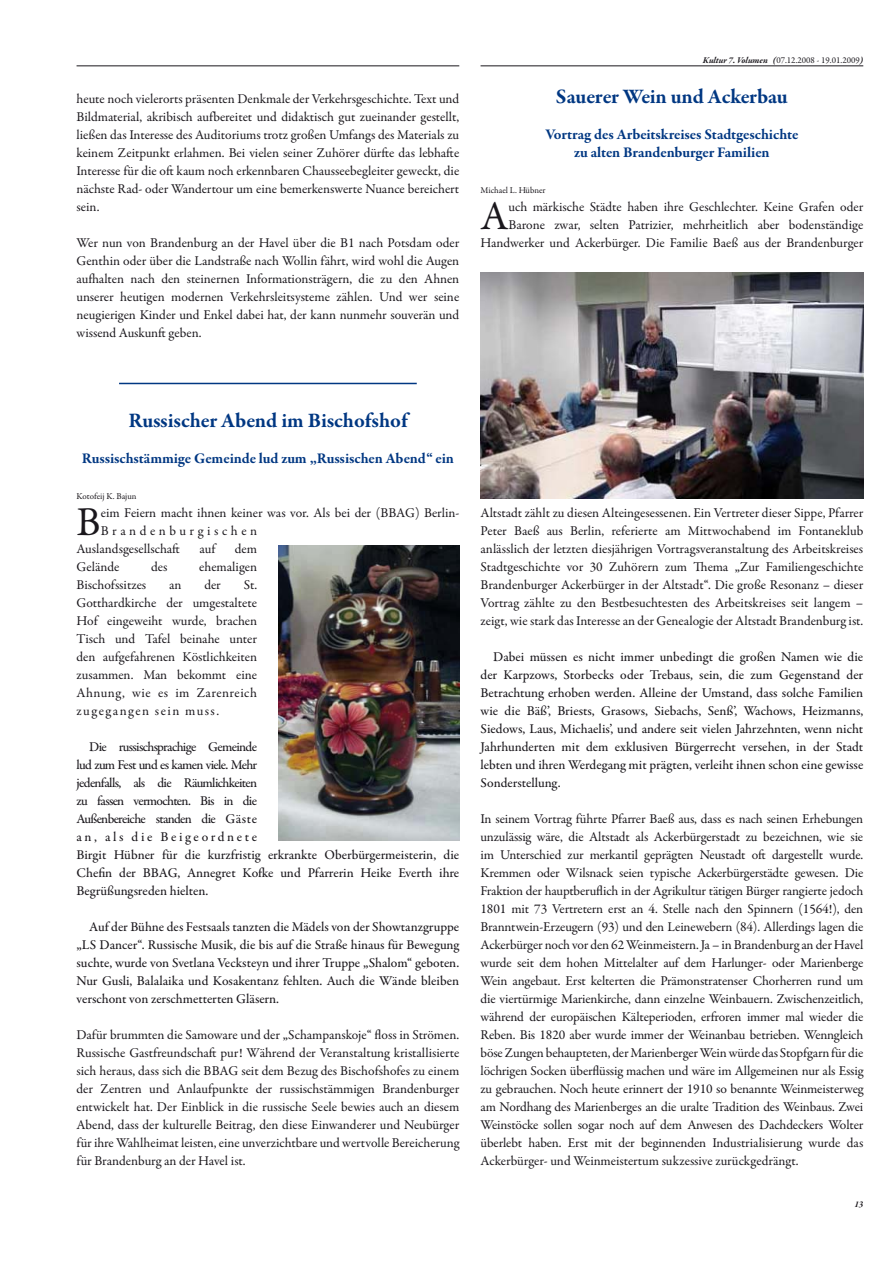
<style>
.page{position:relative;width:893px;height:1263px;background:#fff}
.page>*{position:absolute;margin:0;border:0;box-sizing:border-box;transform-origin:0 0}
.t1{font:41.25px "Garamond Premr Pro";color:#1a171c}
.t2{font:700 21px "Garamond Premr Pro";letter-spacing:-.01em;color:#003782}
.t3{font:700 15px/18px "Garamond Premr Pro";letter-spacing:-.005em;color:#003782;text-align:center}
.t4{font:13.5px/18px "Garamond Premr Pro";color:#1a171c;text-align:justify}
.t5{font:500 13.5px/18px "Garamond Premr Pro";letter-spacing:-.01em;color:#1a171c;text-align:justify}
.t6{font:13.5px "Garamond Premr Pro";letter-spacing:.265em;color:#1a171c}
.t7{font:9px "Garamond Premr Pro";color:#1a171c}
.t8{font:italic 700 9px "Garamond Premr Pro";color:#1a171c}
.s1{font-weight:700;font-style:italic}
</style>
<div class="page">
<hr style="left:77px;top:65px;width:382px;height:1px;background:#1a171c">
<hr style="left:480px;top:65px;width:383px;height:1px;background:#1a171c">
<hr style="left:119px;top:383px;width:298px;height:1px;background:#003782">
<img style="left:279px;top:546px;width:180px;height:295px">
<img style="left:480px;top:273px;width:383px;height:226px">
<p class="t4" style="left:77px;top:91px;width:384px">heute noch vielerorts präsenten Denkmale der Verkehrsgeschichte. Text und Bildmaterial, akribisch aufbereitet und didaktisch gut zueinander gestellt, ließen das Interesse des Auditoriums trotz großen Umfangs des Materials zu keinem Zeitpunkt erlahmen. Bei vielen seiner Zuhörer dürfte das lebhafte Interesse für die oft kaum noch erkennbaren Chausseebegleiter geweckt, die nächste Rad- oder Wandertour um eine bemerkenswerte Nuance bereichert sein.</p>
<p class="t4" style="left:77px;top:235px;width:384px">Wer nun von Brandenburg an der Havel über die B1 nach Potsdam oder Genthin oder über die Landstraße nach Wollin fährt, wird wohl die Augen aufhalten nach den steinernen Informationsträgern, die zu den Ahnen unserer heutigen modernen Verkehrsleitsysteme zählen. Und wer seine neugierigen Kinder und Enkel dabei hat, der kann nunmehr souverän und wissend Auskunft geben.</p>
<p class="t7" style="left:703px;top:56px;width:162px"><span class="s1">Kultur 7. Volumen (</span>07.12.2008 - 19.01.2009<span class="s1">)</span></p>
<h2 class="t2" style="left:556px;top:88px;width:233px">Sauerer Wein und Ackerbau</h2>
<p class="t3" style="left:545px;top:126px;width:254px">Vortrag des Arbeitskreises Stadtgeschichte zu alten Brandenburger Familien</p>
<p class="t7" style="left:480px;top:186px;width:67px">Michael L. Hübner</p>
<h1 class="t1" style="left:480px;top:199px;width:29px">A</h1>
<p class="t4" style="left:480px;top:199px;width:384px;text-align:right">uch märkische Städte haben ihre Geschlechter. Keine Grafen oder<br>Barone zwar, selten Patrizier, mehrheitlich aber bodenständige<br>Handwerker und Ackerbürger. Die Familie Baeß aus der Brandenburger</p>
<h2 class="t2" style="left:128px;top:412px;width:280px">Russischer Abend im Bischofshof</h2>
<p class="t3" style="left:82px;top:450px;width:373px">Russischstämmige Gemeinde lud zum „Russischen Abend“ ein</p>
<p class="t7" style="left:77px;top:492px;width:61px">Kotofeij K. Bajun</p>
<h1 class="t1" style="left:77px;top:505px;width:26px">B</h1>
<p class="t4" style="left:101px;top:505px;width:360px">eim Feiern macht ihnen keiner was vor. Als bei der (BBAG) Berlin-</p>
<p class="t6" style="left:101px;top:525px;width:158px">Brandenburgischen</p>
<p class="t4" style="left:77px;top:541px;width:105px">Auslandsgesellschaft</p>
<p class="t4" style="left:199px;top:541px;width:17px">auf</p>
<p class="t4" style="left:235px;top:541px;width:24px">dem</p>
<p class="t4" style="left:77px;top:559px;width:44px">Gelände</p>
<p class="t4" style="left:151px;top:559px;width:18px">des</p>
<p class="t4" style="left:199px;top:559px;width:59px">ehemaligen</p>
<p class="t4" style="left:77px;top:577px;width:71px">Bischofssitzes</p>
<p class="t4" style="left:169px;top:577px;width:14px">an</p>
<p class="t4" style="left:204px;top:577px;width:18px">der</p>
<p class="t4" style="left:77px;top:577px;width:182px;text-indent:167px">St.<br>Gotthardkirche der umgestaltete Hof eingeweiht wurde, brachen Tisch und Tafel beinahe unter den aufgefahrenen Köstlichkeiten zusammen. Man bekommt eine Ahnung, wie es im Zarenreich zugegangen sein muss.</p>
<p class="t5" style="left:77px;top:739px;width:384px;text-align:left;text-indent:13px">Die russischsprachige Gemeinde<br>lud zum Fest und es kamen viele. Mehr<br>jedenfalls, als die Räumlichkeiten<br>zu fassen vermochten. Bis in die<br>Außenbereiche standen die Gäste<br>an, als die Beigeordnete<br>Birgit Hübner für die kurzfristig erkrankte Oberbürgermeisterin, die Chefin der BBAG, Annegret Kofke und Pfarrerin Heike Everth ihre Begrüßungsreden hielten.</p>
<p class="t5" style="left:77px;top:919px;width:384px;text-indent:13px">Auf der Bühne des Festsaals tanzten die Mädels von der Showtanzgruppe „LS Dancer“. Russische Musik, die bis auf die Straße hinaus für Bewegung suchte, wurde von Svetlana Vecksteyn und ihrer Truppe „Shalom“ geboten.<br>Nur Gusli, Balalaika und Kosakentanz fehlten. Auch die Wände bleiben verschont von zerschmetterten Gläsern.</p>
<p class="t4" style="left:77px;top:1027px;width:384px">Dafür brummten die Samoware und der „Schampanskoje“ floss in Strömen.<br>Russische Gastfreundschaft pur! Während der Veranstaltung kristallisierte sich heraus, dass sich die BBAG seit dem Bezug des Bischofshofes zu einem der Zentren und Anlaufpunkte der russischstämmigen Brandenburger entwickelt hat. Der Einblick in die russische Seele bewies auch an diesem Abend, dass der kulturelle Beitrag, den diese Einwanderer und Neubürger für ihre Wahlheimat leisten, eine unverzichtbare und wertvolle Bereicherung für Brandenburg an der Havel ist.</p>
<p class="t4" style="left:480px;top:505px;width:384px">Altstadt zählt zu diesen Alteingesessenen. Ein Vertreter dieser Sippe, Pfarrer Peter Baeß aus Berlin, referierte am Mittwochabend im Fontaneklub anlässlich der letzten diesjährigen Vortragsveranstaltung des Arbeitskreises Stadtgeschichte vor 30 Zuhörern zum Thema „Zur Familiengeschichte Brandenburger Ackerbürger in der Altstadt“. Die große Resonanz – dieser Vortrag zählte zu den Bestbesuchtesten des Arbeitskreises seit langem – zeigt, wie stark das Interesse an der Genealogie der Altstadt Brandenburg ist.</p>
<p class="t5" style="left:480px;top:649px;width:384px;text-indent:13px">Dabei müssen es nicht immer unbedingt die großen Namen wie die der Karpzows, Storbecks oder Trebaus, sein, die zum Gegenstand der Betrachtung erhoben werden. Alleine der Umstand, dass solche Familien wie die Bäß’, Briests, Grasows, Siebachs, Senß’, Wachows, Heizmanns, Siedows, Laus, Michaelis’, und andere seit vielen Jahrzehnten, wenn nicht Jahrhunderten mit dem exklusiven Bürgerrecht versehen, in der Stadt lebten und ihren Werdegang mit prägten, verleiht ihnen schon eine gewisse Sonderstellung.</p>
<p class="t4" style="left:480px;top:811px;width:384px">In seinem Vortrag führte Pfarrer Baeß aus, dass es nach seinen Erhebungen unzulässig wäre, die Altstadt als Ackerbürgerstadt zu bezeichnen, wie sie im Unterschied zur merkantil geprägten Neustadt oft dargestellt wurde.<br>Kremmen oder Wilsnack seien typische Ackerbürgerstädte gewesen. Die Fraktion der hauptberuflich in der Agrikultur tätigen Bürger rangierte jedoch 1801 mit 73 Vertretern erst an 4. Stelle nach den Spinnern (1564!), den Branntwein-Erzeugern (93) und den Leinewebern (84). Allerdings lagen die Ackerbürger noch vor den 62 Weinmeistern. Ja – in Brandenburg an der Havel wurde seit dem hohen Mittelalter auf dem Harlunger- oder Marienberge Wein angebaut. Erst kelterten die Prämonstratenser Chorherren rund um die viertürmige Marienkirche, dann einzelne Weinbauern. Zwischenzeitlich, während der europäischen Kälteperioden, erfroren immer mal wieder die Reben. Bis 1820 aber wurde immer der Weinanbau betrieben. Wenngleich böse Zungen behaupteten, der Marienberger Wein würde das Stopfgarn für die löchrigen Socken überflüssig machen und wäre im Allgemeinen nur als Essig zu gebrauchen. Noch heute erinnert der 1910 so benannte Weinmeisterweg am Nordhang des Marienberges an die uralte Tradition des Weinbaus. Zwei Weinstöcke sollen sogar noch auf dem Anwesen des Dachdeckers Wolter überlebt haben. Erst mit der beginnenden Industrialisierung wurde das Ackerbürger- und Weinmeistertum sukzessive zurückgedrängt.</p>
<p class="t8" style="left:854px;top:1201px;width:10px">13</p>
</div>
